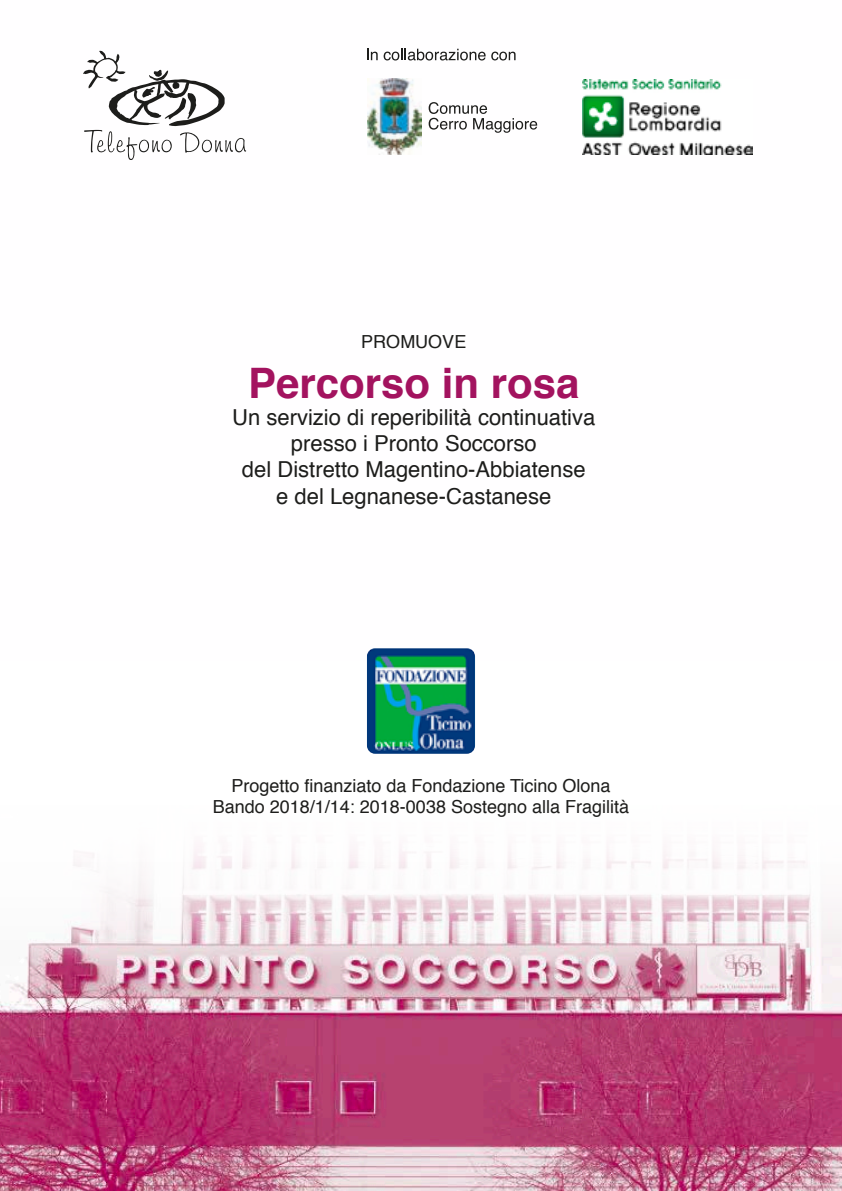
<style>
.page{position:relative;width:842px;height:1191px;background:#fff}
.page>*{position:absolute;margin:0;border:0;box-sizing:border-box;transform-origin:0 0}
.t1{font:700 42px "Helvetica";color:#a3135f}
.t2{font:22px/26.4px "Helvetica";color:#1d1d1b;text-align:center}
.t3{font:18px/21.6px "Helvetica";color:#1d1d1b;text-align:center}
</style>
<div class="page">
<svg style="left:0;top:846px;width:842px;height:345px"></svg>
<svg style="left:83px;top:51px;width:163px;height:109px"></svg>
<svg style="left:367px;top:49px;width:11px;height:11px"></svg>
<svg style="left:384px;top:49px;width:132px;height:11px"></svg>
<img style="left:367px;top:648px;width:108px;height:106px">
<img style="left:582px;top:79px;width:170px;height:75px">
<img style="left:367px;top:79px;width:54px;height:75px">
<svg style="left:429px;top:102px;width:108px;height:31px"></svg>
<p class="t3" style="left:361px;top:331px;width:107px">PROMUOVE</p>
<h1 class="t1" style="left:248px;top:349px;width:333px">Percorso in rosa</h1>
<p class="t2" style="left:232px;top:404px;width:365px">Un servizio di reperibilità continuativa presso i Pronto Soccorso<br>del Distretto Magentino-Abbiatense<br>e del Legnanese-Castanese</p>
<p class="t3" style="left:213px;top:775px;width:418px">Progetto finanziato da Fondazione Ticino Olona<br>Bando 2018/1/14: 2018-0038 Sostegno alla Fragilità</p>
</div>
